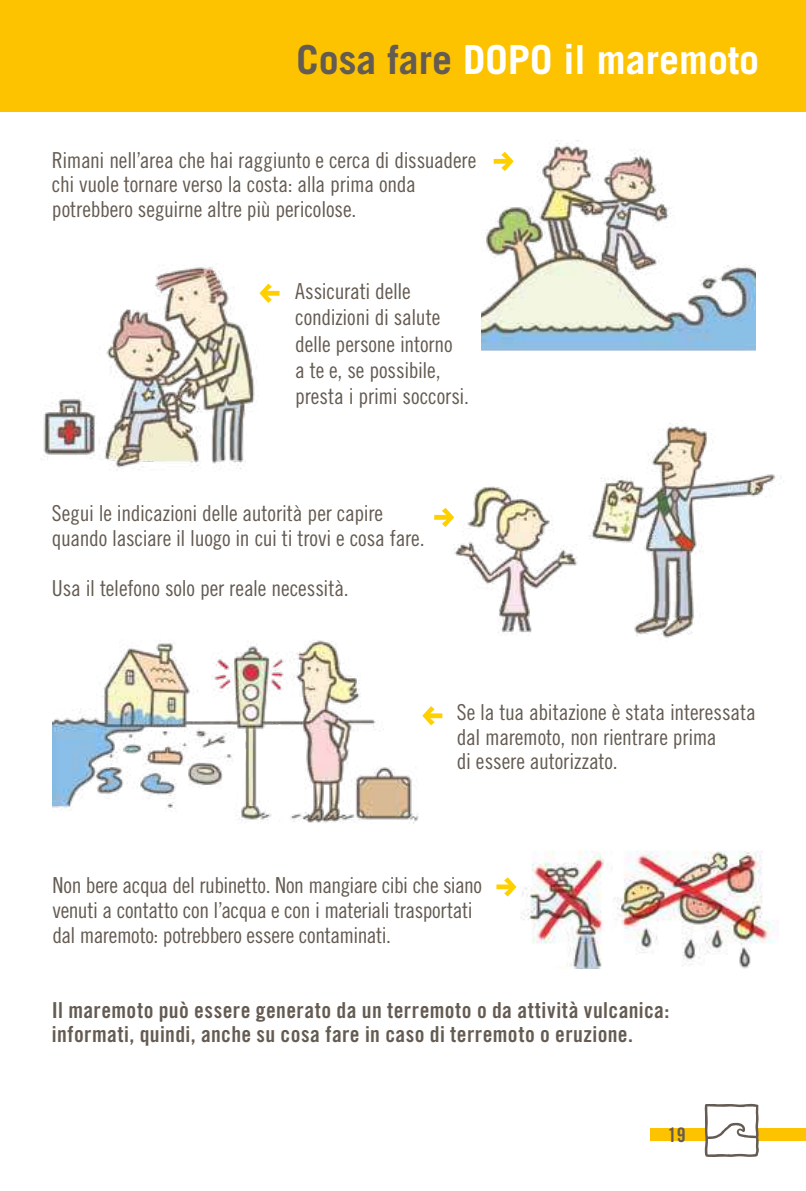
<style>
.page{position:relative;width:806px;height:1191px;background:#fff}
.page>*{position:absolute;margin:0;border:0;box-sizing:border-box;transform-origin:0 0}
.t1{font:700 40px "Trade Gothic LT Std";color:#fff}
.t2{font:22px/24.8px "Trade Gothic LT Std Cn 18";letter-spacing:-.01em;color:#645b52}
.t3{font:22px/24.8px "Trade Gothic LT Std Bd Cn 20";letter-spacing:.02em;color:#645b52}
.t4{font:20px "Trade Gothic LT Std Bd Cn 20";color:#645b52}
.s1{color:#645b52}
</style>
<div class="page">
<div style="left:649px;top:1128px;width:156px;height:13px;background:#fdc300"></div>
<svg style="left:704px;top:1103px;width:54px;height:54px"></svg>
<div style="left:0;top:0;width:805px;height:112px;background:#fdc300"></div>
<img style="left:481px;top:140px;width:273px;height:210px">
<img style="left:41px;top:267px;width:216px;height:204px">
<img style="left:52px;top:640px;width:367px;height:184px">
<img style="left:516px;top:851px;width:259px;height:117px">
<img style="left:445px;top:423px;width:339px;height:215px">
<svg style="left:493px;top:152px;width:20px;height:19px"></svg>
<svg style="left:434px;top:508px;width:20px;height:19px"></svg>
<svg style="left:259px;top:283px;width:20px;height:20px"></svg>
<svg style="left:422px;top:706px;width:20px;height:19px"></svg>
<svg style="left:496px;top:877px;width:20px;height:19px"></svg>
<h1 class="t1" style="left:296px;top:36px;width:464px"><span class="s1">Cosa fare</span> DOPO il maremoto</h1>
<p class="t2" style="left:52px;top:147px;width:425px">Rimani nell’area che hai raggiunto e cerca di dissuadere chi vuole tornare verso la costa: alla prima onda potrebbero seguirne altre più pericolose.</p>
<p class="t2" style="left:295px;top:278px;width:175px;line-height:26px">Assicurati delle condizioni di salute delle persone intorno<br>a te e, se possibile, presta i primi soccorsi.</p>
<p class="t2" style="left:52px;top:501px;width:374px">Segui le indicazioni delle autorità per capire quando lasciare il luogo in cui ti trovi e cosa fare.</p>
<p class="t2" style="left:52px;top:575px;width:298px">Usa il telefono solo per reale necessità.</p>
<p class="t2" style="left:456px;top:699px;width:300px">Se la tua abitazione è stata interessata dal maremoto, non rientrare prima<br>di essere autorizzato.</p>
<p class="t2" style="left:52px;top:873px;width:431px">Non bere acqua del rubinetto. Non mangiare cibi che siano venuti a contatto con l’acqua e con i materiali trasportati dal maremoto: potrebbero essere contaminati.</p>
<p class="t3" style="left:52px;top:997px;width:618px">Il maremoto può essere generato da un terremoto o da attività vulcanica: informati, quindi, anche su cosa fare in caso di terremoto o eruzione.</p>
<p class="t4" style="left:667px;top:1122px;width:19px">19</p>
</div>
